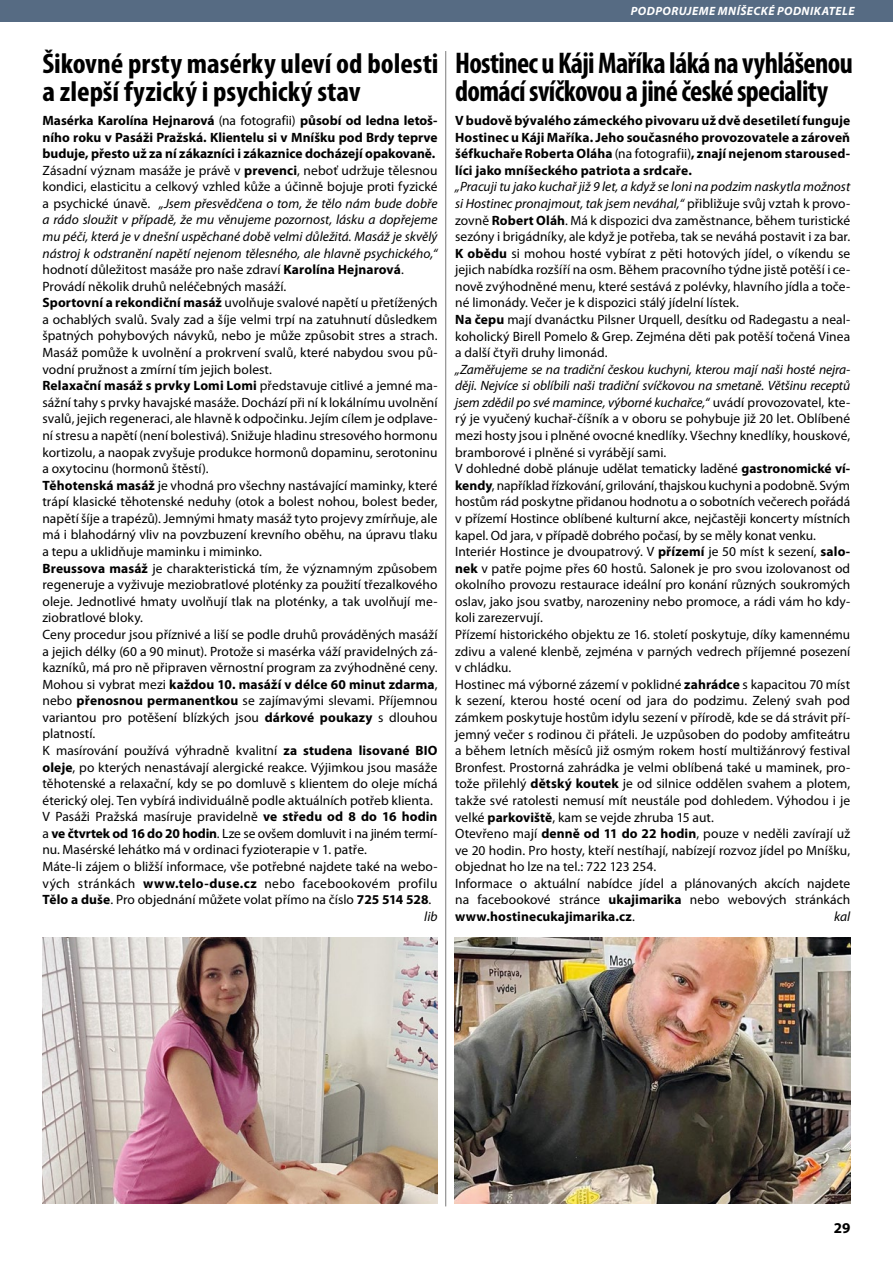
<style>
.page{position:relative;width:893px;height:1263px;background:#fff}
.page>*{position:absolute;margin:0;border:0;box-sizing:border-box;transform-origin:0 0}
.t1{font:700 condensed 30px/28.5px "Myriad Pro";letter-spacing:-.02em;color:#000}
.t2{font:700 condensed 28.5px/28.5px "Myriad Pro";color:#000;scale:1.05 1}
.t3{font:700 15px "Myriad Pro";color:#000}
.t4{font:13.5px/16.6px "Myriad Pro";letter-spacing:.005em;color:#000}
.t5{font:700 13.5px/16.6px "Myriad Pro";letter-spacing:.005em;color:#000;text-align:justify}
.t6{font:italic 13.5px "Myriad Pro";color:#000}
.t7{font:13.5px "Myriad Pro";letter-spacing:-.015em;color:#000}
.t8{font:13.5px "Myriad Pro";letter-spacing:.025em;color:#000}
.t9{font:italic 700 12px "Myriad Pro";letter-spacing:.035em;color:#fff}
.s1{font-weight:400}
.s2{font-weight:700}
.s3{font-style:normal}
.s4{font-style:italic}
</style>
<div class="page">
<img style="left:455px;top:938px;width:395px;height:265px">
<hr style="left:445px;top:51px;width:1px;height:1155px;background:#7c7b7b">
<img style="left:43px;top:938px;width:394px;height:265px">
<div style="left:0;top:0;width:893px;height:21px;background:#566b83"></div>
<h2 class="t2" style="left:42px;top:49px;width:379px">Šikovné prsty masérky uleví od bolesti a zlepší fyzický i psychický stav</h2>
<p class="t5" style="left:42px;top:112px;width:397px">Masérka Karolína Hejnarová <span class="s1">(na fotografii)</span> působí od ledna letoš-</p>
<p class="t5" style="left:42px;top:128px;width:396px">ního roku v Pasáži Pražská. Klientelu si v Mníšku pod Brdy teprve</p>
<p class="t5" style="left:42px;top:145px;width:394px">buduje, přesto už za ní zákazníci i zákaznice docházejí opakovaně.</p>
<p class="t4" style="left:42px;top:162px;width:397px">Zásadní význam masáže je právě v <span class="s2">prevenci</span>, neboť udržuje tělesnou</p>
<p class="t4" style="left:42px;top:178px;width:397px">kondici, elasticitu a celkový vzhled kůže a účinně bojuje proti fyzické</p>
<p class="t6" style="left:42px;top:195px;width:397px"><span class="s3">a psychické únavě.</span> „Jsem přesvědčena o tom, že tělo nám bude dobře</p>
<p class="t6" style="left:42px;top:212px;width:396px">a rádo sloužit v případě, že mu věnujeme pozornost, lásku a dopřejeme</p>
<p class="t6" style="left:42px;top:228px;width:397px">mu péči, která je v dnešní uspěchané době velmi důležitá. Masáž je skvělý</p>
<p class="t6" style="left:42px;top:245px;width:396px">nástroj k odstranění napětí nejenom tělesného, ale hlavně psychického,“</p>
<p class="t4" style="left:42px;top:261px;width:363px">hodnotí důležitost masáže pro naše zdraví <span class="s2">Karolína Hejnarová</span>.</p>
<p class="t4" style="left:42px;top:278px;width:245px">Provádí několik druhů neléčebných masáží.</p>
<p class="t4" style="left:42px;top:294px;width:396px"><span class="s2">Sportovní a rekondiční masáž</span> uvolňuje svalové napětí u přetížených</p>
<p class="t4" style="left:42px;top:311px;width:397px">a ochablých svalů. Svaly zad a šíje velmi trpí na zatuhnutí důsledkem</p>
<p class="t4" style="left:42px;top:327px;width:397px">špatných pohybových návyků, nebo je může způsobit stres a strach.</p>
<p class="t4" style="left:42px;top:344px;width:397px">Masáž pomůže k uvolnění a prokrvení svalů, které nabydou svou pů-</p>
<p class="t4" style="left:42px;top:361px;width:231px">vodní pružnost a zmírní tím jejich bolest.</p>
<p class="t5" style="left:42px;top:377px;width:397px">Relaxační masáž s prvky Lomi Lomi <span class="s1">představuje citlivé a jemné ma-</span></p>
<p class="t4" style="left:42px;top:394px;width:397px">sážní tahy s prvky havajské masáže. Dochází při ní k lokálnímu uvolnění</p>
<p class="t4" style="left:42px;top:410px;width:397px">svalů, jejich regeneraci, ale hlavně k odpočinku. Jejím cílem je odplave-</p>
<p class="t4" style="left:42px;top:427px;width:397px">ní stresu a napětí (není bolestivá). Snižuje hladinu stresového hormonu</p>
<p class="t4" style="left:42px;top:443px;width:396px">kortizolu, a naopak zvyšuje produkce hormonů dopaminu, serotoninu</p>
<p class="t4" style="left:42px;top:460px;width:168px">a oxytocinu (hormonů štěstí).</p>
<p class="t4" style="left:42px;top:477px;width:396px"><span class="s2">Těhotenská masáž</span> je vhodná pro všechny nastávající maminky, které</p>
<p class="t4" style="left:42px;top:493px;width:397px">trápí klasické těhotenské neduhy (otok a bolest nohou, bolest beder,</p>
<p class="t4" style="left:42px;top:510px;width:397px">napětí šíje a trapézů). Jemnými hmaty masáž tyto projevy zmírňuje, ale</p>
<p class="t4" style="left:42px;top:526px;width:397px">má i blahodárný vliv na povzbuzení krevního oběhu, na úpravu tlaku</p>
<p class="t4" style="left:42px;top:543px;width:221px">a tepu a uklidňuje maminku i miminko.</p>
<p class="t4" style="left:42px;top:559px;width:397px"><span class="s2">Breussova masáž</span> je charakteristická tím, že významným způsobem</p>
<p class="t4" style="left:42px;top:576px;width:396px">regeneruje a vyživuje meziobratlové ploténky za použití třezalkového</p>
<p class="t4" style="left:42px;top:593px;width:397px">oleje. Jednotlivé hmaty uvolňují tlak na ploténky, a tak uvolňují me-</p>
<p class="t4" style="left:42px;top:609px;width:102px">ziobratlové bloky.</p>
<p class="t4" style="left:42px;top:626px;width:397px">Ceny procedur jsou příznivé a liší se podle druhů prováděných masáží</p>
<p class="t4" style="left:42px;top:642px;width:397px">a jejich délky (60 a 90 minut). Protože si masérka váží pravidelných zá-</p>
<p class="t4" style="left:42px;top:659px;width:397px">kazníků, má pro ně připraven věrnostní program za zvýhodněné ceny.</p>
<p class="t5" style="left:42px;top:675px;width:397px"><span class="s1">Mohou si vybrat mezi</span> každou 10. masáží v délce 60 minut zdarma<span class="s1">,</span></p>
<p class="t4" style="left:42px;top:692px;width:397px">nebo <span class="s2">přenosnou permanentkou</span> se zajímavými slevami. Příjemnou</p>
<p class="t4" style="left:42px;top:709px;width:396px">variantou pro potěšení blízkých jsou <span class="s2">dárkové poukazy</span> s dlouhou</p>
<p class="t4" style="left:42px;top:725px;width:54px">platností.</p>
<p class="t4" style="left:42px;top:742px;width:397px">K masírování používá výhradně kvalitní <span class="s2">za studena lisované BIO</span></p>
<p class="t4" style="left:42px;top:758px;width:397px"><span class="s2">oleje</span>, po kterých nenastávají alergické reakce. Výjimkou jsou masáže</p>
<p class="t4" style="left:42px;top:775px;width:397px">těhotenské a relaxační, kdy se po domluvě s klientem do oleje míchá</p>
<p class="t4" style="left:42px;top:792px;width:392px">éterický olej. Ten vybírá individuálně podle aktuálních potřeb klienta.</p>
<p class="t4" style="left:42px;top:808px;width:397px">V Pasáži Pražská masíruje pravidelně <span class="s2">ve středu od 8 do 16 hodin</span></p>
<p class="t7" style="left:42px;top:825px;width:397px">a <span class="s2">ve čtvrtek od 16 do 20 hodin</span>. Lze se ovšem domluvit i na jiném termí-</p>
<p class="t4" style="left:42px;top:841px;width:326px">nu. Masérské lehátko má v ordinaci fyzioterapie v 1. patře.</p>
<p class="t4" style="left:42px;top:858px;width:397px">Máte-li zájem o bližší informace, vše potřebné najdete také na webo-</p>
<p class="t8" style="left:42px;top:875px;width:396px">vých stránkách <span class="s2">www.telo-duse.cz</span> nebo facebookovém profilu</p>
<p class="t4" style="left:42px;top:891px;width:390px"><span class="s2">Tělo a duše</span>. Pro objednání můžete volat přímo na číslo <span class="s2">725 514 528</span>.</p>
<p class="t6" style="left:424px;top:908px;width:15px">lib</p>
<p class="t9" style="left:631px;top:3px;width:225px">PODPORUJEME MNÍŠECKÉ PODNIKATELE</p>
<h1 class="t1" style="left:455px;top:48px;width:399px">Hostinec u Káji Maříka láká na vyhlášenou domácí svíčkovou a jiné české speciality</h1>
<p class="t5" style="left:455px;top:112px;width:397px">V budově bývalého zámeckého pivovaru už dvě desetiletí funguje Hostinec u Káji Maříka. Jeho současného provozovatele a zároveň šéfkuchaře Roberta Oláha <span class="s1">(na fotografii)</span>, znají nejenom staroused&shy;líci jako mníšeckého patriota a srdcaře.</p>
<p class="t4" style="left:455px;top:178px;width:397px"><span class="s4">„Pracuji tu jako kuchař již 9 let, a když se loni na podzim naskytla možnost si Hostinec pronajmout, tak jsem neváhal,“</span> přibližuje svůj vztah k provo&shy;zovně <span class="s2">Robert Oláh</span>. Má k dispozici dva zaměstnance, během turistické sezóny i brigádníky, ale když je potřeba, tak se neváhá postavit i za bar.<br><span class="s2">K obědu</span> si mohou hosté vybírat z pěti hotových jídel, o víkendu se jejich nabídka rozšíří na osm. Během pracovního týdne jistě potěší i ce&shy;nově zvýhodněné menu, které sestává z polévky, hlavního jídla a toče&shy;né limonády. Večer je k dispozici stálý jídelní lístek.<br><span class="s2">Na čepu</span> mají dvanáctku Pilsner Urquell, desítku od Radegastu a neal&shy;koholický Birell Pomelo &amp; Grep. Zejména děti pak potěší točená Vinea a další čtyři druhy limonád.</p>
<p class="t4" style="left:455px;top:361px;width:397px"><span class="s4">„Zaměřujeme se na tradiční českou kuchyni, kterou mají naši hosté nejra&shy;ději. Nejvíce si oblíbili naši tradiční svíčkovou na smetaně. Většinu receptů jsem zdědil po své mamince, výborné kuchařce,“</span> uvádí provozovatel, kte&shy;rý je vyučený kuchař-číšník a v oboru se pohybuje již 20 let. Oblíbené mezi hosty jsou i plněné ovocné knedlíky. Všechny knedlíky, houskové, bramborové i plněné si vyrábějí sami.<br>V dohledné době plánuje udělat tematicky laděné <span class="s2">gastronomické ví&shy;kendy</span>, například řízkování, grilování, thajskou kuchyni a podobně. Svým hostům rád poskytne přidanou hodnotu a o sobotních večerech pořádá v přízemí Hostince oblíbené kulturní akce, nejčastěji koncerty místních kapel. Od jara, v případě dobrého počasí, by se měly konat venku.<br>Interiér Hostince je dvoupatrový. V <span class="s2">přízemí</span> je 50 míst k sezení, <span class="s2">salo&shy;nek</span> v patře pojme přes 60 hostů. Salonek je pro svou izolovanost od okolního provozu restaurace ideální pro konání různých soukromých oslav, jako jsou svatby, narozeniny nebo promoce, a rádi vám ho kdy&shy;koli zarezervují.<br>Přízemí historického objektu ze 16. století poskytuje, díky kamennému zdivu a valené klenbě, zejména v parných vedrech příjemné posezení v chládku.<br>Hostinec má výborné zázemí v poklidné <span class="s2">zahrádce</span> s kapacitou 70 míst k sezení, kterou hosté ocení od jara do podzimu. Zelený svah pod zámkem poskytuje hostům idylu sezení v přírodě, kde se dá strávit pří&shy;jemný večer s rodinou či přáteli. Je uzpůsoben do podoby amfiteátru a během letních měsíců již osmým rokem hostí multižánrový festival Bronfest. Prostorná zahrádka je velmi oblíbená také u maminek, pro&shy;tože přilehlý <span class="s2">dětský koutek</span> je od silnice oddělen svahem a plotem, takže své ratolesti nemusí mít neustále pod dohledem. Výhodou i je velké <span class="s2">parkoviště</span>, kam se vejde zhruba 15 aut.<br>Otevřeno mají <span class="s2">denně od 11 do 22 hodin</span>, pouze v neděli zavírají už ve 20 hodin. Pro hosty, kteří nestíhají, nabízejí rozvoz jídel po Mníšku, objednat ho lze na tel.: 722 123 254.<br>Informace o aktuální nabídce jídel a plánovaných akcích najdete na facebookové stránce <span class="s2">ukajimarika</span> nebo webových stránkách <span class="s2">www.hostinecukajimarika.cz</span>.</p>
<p class="t6" style="left:834px;top:908px;width:18px">kal</p>
<p class="t3" style="left:834px;top:1218px;width:18px">29</p>
</div>
